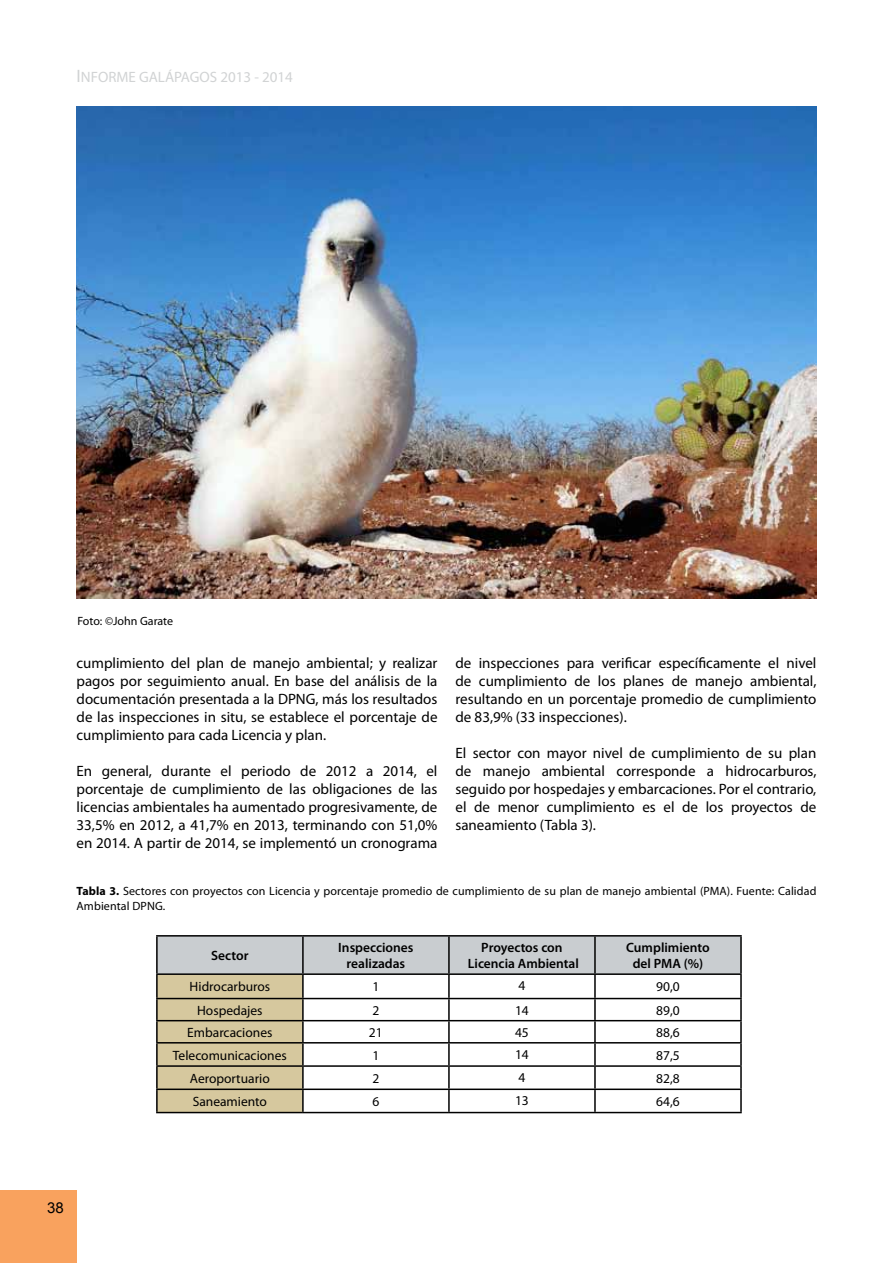
<style>
.page{position:relative;width:893px;height:1263px;background:#fff}
.page>*{position:absolute;margin:0;border:0;box-sizing:border-box;transform-origin:0 0}
.t1{font:15px/18px "Myriad Pro";color:#000;text-align:justify}
.t2{font:15px "Myriad Pro";color:#d1d3d4}
.t3{font:15px "Arial";color:#000}
.t4{font:13.5px "Myriad Pro";color:#000}
.t5{font:600 13.5px/16.2px "Myriad Pro";color:#000;text-align:center}
.t6{font:12px/14.4px "Myriad Pro";letter-spacing:.01em;color:#000}
.s1{font-size:18px}
.s2{font-weight:700}
</style>
<div class="page">
<div style="left:0;top:1191px;width:77px;height:72px;background:#f9a25e"></div>
<svg style="left:158px;top:936px;width:582px;height:176px"></svg>
<hr style="left:156px;top:975px;width:2px;height:23px;background:#000">
<hr style="left:302px;top:975px;width:2px;height:23px;background:#000">
<hr style="left:448px;top:975px;width:2px;height:23px;background:#000">
<hr style="left:594px;top:975px;width:2px;height:23px;background:#000">
<hr style="left:740px;top:975px;width:2px;height:23px;background:#000">
<hr style="left:156px;top:998px;width:147px;height:1px;background:#000">
<hr style="left:156px;top:999px;width:2px;height:21px;background:#000">
<hr style="left:303px;top:998px;width:146px;height:1px;background:#000">
<hr style="left:302px;top:999px;width:2px;height:21px;background:#000">
<hr style="left:449px;top:998px;width:146px;height:1px;background:#000">
<hr style="left:448px;top:999px;width:2px;height:21px;background:#000">
<hr style="left:595px;top:998px;width:147px;height:1px;background:#000">
<hr style="left:594px;top:999px;width:2px;height:21px;background:#000">
<hr style="left:740px;top:999px;width:2px;height:21px;background:#000">
<hr style="left:156px;top:1020px;width:147px;height:1px;background:#000">
<hr style="left:156px;top:1021px;width:2px;height:21px;background:#000">
<hr style="left:303px;top:1020px;width:146px;height:1px;background:#000">
<hr style="left:302px;top:1021px;width:2px;height:21px;background:#000">
<hr style="left:449px;top:1020px;width:146px;height:1px;background:#000">
<hr style="left:448px;top:1021px;width:2px;height:21px;background:#000">
<hr style="left:595px;top:1020px;width:147px;height:1px;background:#000">
<hr style="left:594px;top:1021px;width:2px;height:21px;background:#000">
<hr style="left:740px;top:1021px;width:2px;height:21px;background:#000">
<hr style="left:156px;top:1042px;width:147px;height:1px;background:#000">
<hr style="left:156px;top:1043px;width:2px;height:22px;background:#000">
<hr style="left:303px;top:1042px;width:146px;height:1px;background:#000">
<hr style="left:302px;top:1043px;width:2px;height:22px;background:#000">
<hr style="left:449px;top:1042px;width:146px;height:1px;background:#000">
<hr style="left:448px;top:1043px;width:2px;height:22px;background:#000">
<hr style="left:595px;top:1042px;width:147px;height:1px;background:#000">
<hr style="left:594px;top:1043px;width:2px;height:22px;background:#000">
<hr style="left:740px;top:1043px;width:2px;height:22px;background:#000">
<hr style="left:156px;top:1065px;width:147px;height:2px;background:#000">
<hr style="left:156px;top:1067px;width:2px;height:21px;background:#000">
<hr style="left:303px;top:1065px;width:146px;height:2px;background:#000">
<hr style="left:302px;top:1067px;width:2px;height:21px;background:#000">
<hr style="left:449px;top:1065px;width:146px;height:2px;background:#000">
<hr style="left:448px;top:1067px;width:2px;height:21px;background:#000">
<hr style="left:595px;top:1065px;width:147px;height:2px;background:#000">
<hr style="left:594px;top:1067px;width:2px;height:21px;background:#000">
<hr style="left:740px;top:1067px;width:2px;height:21px;background:#000">
<hr style="left:156px;top:1088px;width:147px;height:2px;background:#000">
<hr style="left:156px;top:1090px;width:2px;height:22px;background:#000">
<hr style="left:303px;top:1088px;width:146px;height:2px;background:#000">
<hr style="left:302px;top:1090px;width:2px;height:22px;background:#000">
<hr style="left:449px;top:1088px;width:146px;height:2px;background:#000">
<hr style="left:448px;top:1090px;width:2px;height:22px;background:#000">
<hr style="left:595px;top:1088px;width:147px;height:2px;background:#000">
<hr style="left:594px;top:1090px;width:2px;height:22px;background:#000">
<hr style="left:740px;top:1090px;width:2px;height:22px;background:#000">
<hr style="left:156px;top:1112px;width:147px;height:1px;background:#000">
<hr style="left:303px;top:1112px;width:146px;height:1px;background:#000">
<hr style="left:449px;top:1112px;width:146px;height:1px;background:#000">
<hr style="left:595px;top:1112px;width:147px;height:1px;background:#000">
<hr style="left:303px;top:935px;width:146px;height:1px;background:#000">
<hr style="left:449px;top:935px;width:146px;height:1px;background:#000">
<hr style="left:595px;top:935px;width:147px;height:1px;background:#000">
<hr style="left:448px;top:936px;width:2px;height:37px;background:#000">
<hr style="left:594px;top:936px;width:2px;height:37px;background:#000">
<hr style="left:740px;top:936px;width:2px;height:37px;background:#000">
<hr style="left:303px;top:973px;width:146px;height:2px;background:#000">
<hr style="left:449px;top:973px;width:146px;height:2px;background:#000">
<hr style="left:595px;top:973px;width:147px;height:2px;background:#000">
<hr style="left:156px;top:936px;width:2px;height:37px;background:#000">
<hr style="left:156px;top:935px;width:147px;height:1px;background:#000">
<hr style="left:302px;top:936px;width:2px;height:37px;background:#000">
<hr style="left:156px;top:973px;width:147px;height:2px;background:#000">
<img style="left:77px;top:106px;width:739px;height:492px">
<p class="t2" style="left:77px;top:67px;width:218px"><span class="s1">I</span>NFORME GALÁPAGOS 2013 - 2014</p>
<p class="t6" style="left:77px;top:613px;width:97px">Foto: ©John Garate</p>
<p class="t1" style="left:77px;top:654px;width:362px">cumplimiento del plan de manejo ambiental; y realizar pagos por seguimiento anual. En base del análisis de la documentación presentada a la DPNG, más los resultados de las inspecciones in situ, se establece el porcentaje de cumplimiento para cada Licencia y plan.</p>
<p class="t1" style="left:77px;top:762px;width:362px">En general, durante el periodo de 2012 a 2014, el porcentaje de cumplimiento de las obligaciones de las licencias ambientales ha aumentado progresivamente, de 33,5% en 2012, a 41,7% en 2013, terminando con 51,0% en 2014. A partir de 2014, se implementó un cronograma</p>
<p class="t1" style="left:455px;top:654px;width:362px">de inspecciones para verificar específicamente el nivel de cumplimiento de los planes de manejo ambiental, resultando en un porcentaje promedio de cumplimiento de 83,9% (33 inspecciones).</p>
<p class="t1" style="left:455px;top:744px;width:362px">El sector con mayor nivel de cumplimiento de su plan de manejo ambiental corresponde a hidrocarburos, seguido por hospedajes y embarcaciones. Por el contrario, el de menor cumplimiento es el de los proyectos de saneamiento (Tabla 3).</p>
<p class="t6" style="left:77px;top:884px;width:741px"><span class="s2">Tabla 3.</span> Sectores con proyectos con Licencia y porcentaje promedio de cumplimiento de su plan de manejo ambiental (PMA). Fuente: Calidad<br>Ambiental DPNG.</p>
<p class="t5" style="left:211px;top:947px;width:39px">Sector</p>
<p class="t5" style="left:338px;top:939px;width:77px">Inspecciones realizadas</p>
<p class="t5" style="left:468px;top:939px;width:112px">Proyectos con<br>Licencia Ambiental</p>
<p class="t5" style="left:626px;top:939px;width:85px">Cumplimiento del PMA (%)</p>
<p class="t4" style="left:190px;top:978px;width:82px">Hidrocarburos</p>
<p class="t4" style="left:372px;top:978px;width:8px">1</p>
<p class="t4" style="left:518px;top:977px;width:8px">4</p>
<p class="t4" style="left:656px;top:978px;width:25px">90,0</p>
<p class="t4" style="left:197px;top:1002px;width:67px">Hospedajes</p>
<p class="t4" style="left:372px;top:1002px;width:8px">2</p>
<p class="t4" style="left:515px;top:1002px;width:15px">14</p>
<p class="t4" style="left:656px;top:1002px;width:25px">89,0</p>
<p class="t4" style="left:187px;top:1024px;width:87px">Embarcaciones</p>
<p class="t4" style="left:369px;top:1024px;width:15px">21</p>
<p class="t4" style="left:515px;top:1024px;width:15px">45</p>
<p class="t4" style="left:656px;top:1024px;width:25px">88,6</p>
<p class="t4" style="left:173px;top:1047px;width:115px">Telecomunicaciones</p>
<p class="t4" style="left:372px;top:1047px;width:8px">1</p>
<p class="t4" style="left:515px;top:1046px;width:15px">14</p>
<p class="t4" style="left:656px;top:1047px;width:25px">87,5</p>
<p class="t4" style="left:190px;top:1070px;width:81px">Aeroportuario</p>
<p class="t4" style="left:372px;top:1070px;width:8px">2</p>
<p class="t4" style="left:518px;top:1069px;width:8px">4</p>
<p class="t4" style="left:656px;top:1070px;width:25px">82,8</p>
<p class="t4" style="left:193px;top:1093px;width:76px">Saneamiento</p>
<p class="t4" style="left:372px;top:1093px;width:8px">6</p>
<p class="t4" style="left:515px;top:1092px;width:15px">13</p>
<p class="t4" style="left:656px;top:1093px;width:25px">64,6</p>
<p class="t3" style="left:47px;top:1198px;width:18px">38</p>
</div>
